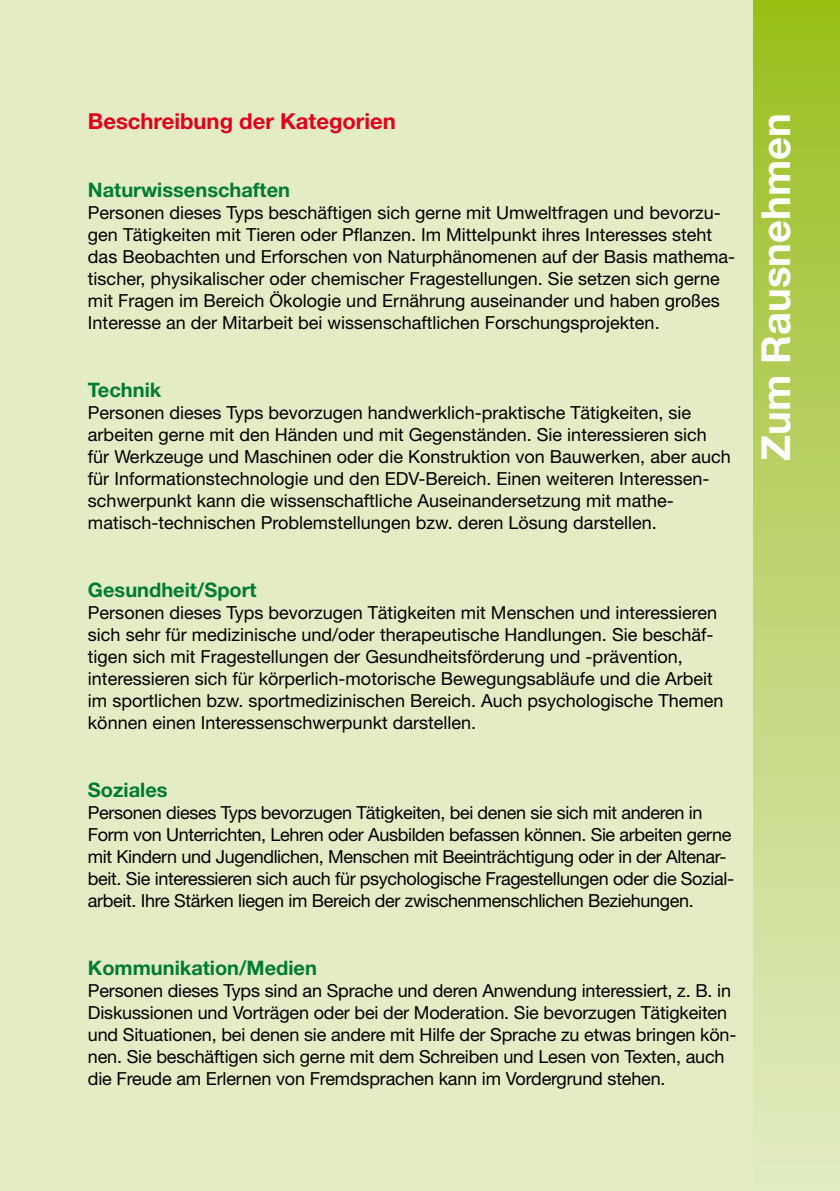
<style>
.page{position:relative;width:840px;height:1191px;background:#fff}
.page>*{position:absolute;margin:0;border:0;box-sizing:border-box;transform-origin:0 0}
.t1{font:700 40px "Helvetica Neue LT Std";color:#fff}
.t2{font:700 22px "Helvetica Neue LT Std";color:#e2001a}
.t3{font:700 20px "Helvetica Neue LT Std";color:#007c30}
.t4{font:18px/22px "Helvetica Neue LT Std";color:#000}
.t5{font:18px/22px "Helvetica Neue LT Std";letter-spacing:-.02em;color:#000}
</style>
<div class="page">
<div style="left:0;top:0;width:839px;height:1191px;background:#e3ecc5"></div>
<div style="left:753px;top:0;width:86px;height:1191px;background:linear-gradient(to bottom,#9abf20,#e3ebc6)"></div>
<p class="t2" style="left:88px;top:108px;width:309px">Beschreibung der Kategorien</p>
<p class="t3" style="left:88px;top:178px;width:203px">Naturwissenschaften</p>
<p class="t4" style="left:88px;top:201px;width:648px">Personen dieses Typs beschäftigen sich gerne mit Umweltfragen und bevorzu&shy;gen Tätigkeiten mit Tieren oder Pfanzen. Im Mittelpunkt ihres Interesses steht das Beobachten und Erforschen von Naturphänomenen auf der Basis mathema&shy;tischer, physikalischer oder chemischer Fragestellungen. Sie setzen sich gerne mit Fragen im Bereich Ökologie und Ernährung auseinander und haben großes Interesse an der Mitarbeit bei wissenschaftlichen Forschungsprojekten.</p>
<p class="t3" style="left:88px;top:378px;width:75px">Technik</p>
<p class="t4" style="left:88px;top:401px;width:644px">Personen dieses Typs bevorzugen handwerklich-praktische Tätigkeiten, sie arbeiten gerne mit den Händen und mit Gegenständen. Sie interessieren sich für Werkzeuge und Maschinen oder die Konstruktion von Bauwerken, aber auch für Informationstechnologie und den EDV-Bereich. Einen weiteren Interessen&shy;schwerpunkt kann die wissenschaftliche Auseinandersetzung mit mathe&shy;matisch-technischen Problemstellungen bzw. deren Lösung darstellen.</p>
<p class="t3" style="left:88px;top:578px;width:170px">Gesundheit/Sport</p>
<p class="t4" style="left:88px;top:601px;width:636px">Personen dieses Typs bevorzugen Tätigkeiten mit Menschen und interessieren sich sehr für medizinische und/oder therapeutische Handlungen. Sie beschäf&shy;tigen sich mit Fragestellungen der Gesundheitsförderung und -prävention, interessieren sich für körperlich-motorische Bewegungsabläufe und die Arbeit im sportlichen bzw. sportmedizinischen Bereich. Auch psychologische Themen können einen Interessenschwerpunkt darstellen.</p>
<p class="t3" style="left:88px;top:778px;width:81px">Soziales</p>
<p class="t5" style="left:88px;top:801px;width:647px">Personen dieses Typs bevorzugen Tätigkeiten, bei denen sie sich mit anderen in Form von Unterrichten, Lehren oder Ausbilden befassen können. Sie arbeiten gerne mit Kindern und Jugendlichen, Menschen mit Beeinträchtigung oder in der Altenar&shy;beit. Sie interessieren sich auch für psychologische Fragestellungen oder die Sozial&shy;arbeit. Ihre Stärken liegen im Bereich der zwischenmenschlichen Beziehungen.</p>
<p class="t3" style="left:88px;top:956px;width:230px">Kommunikation/Medien</p>
<p class="t4" style="left:88px;top:979px;width:649px">Personen dieses Typs sind an Sprache und deren Anwendung interessiert, z. B. in Diskussionen und Vorträgen oder bei der Moderation. Sie bevorzugen Tätigkeiten und Situationen, bei denen sie andere mit Hilfe der Sprache zu etwas bringen kön&shy;nen. Sie beschäftigen sich gerne mit dem Schreiben und Lesen von Texten, auch die Freude am Erlernen von Fremdsprachen kann im Vordergrund stehen.</p>
<p class="t1" style="left:750px;top:461px;width:349px;rotate:-90deg">Zum Rausnehmen</p>
</div>
